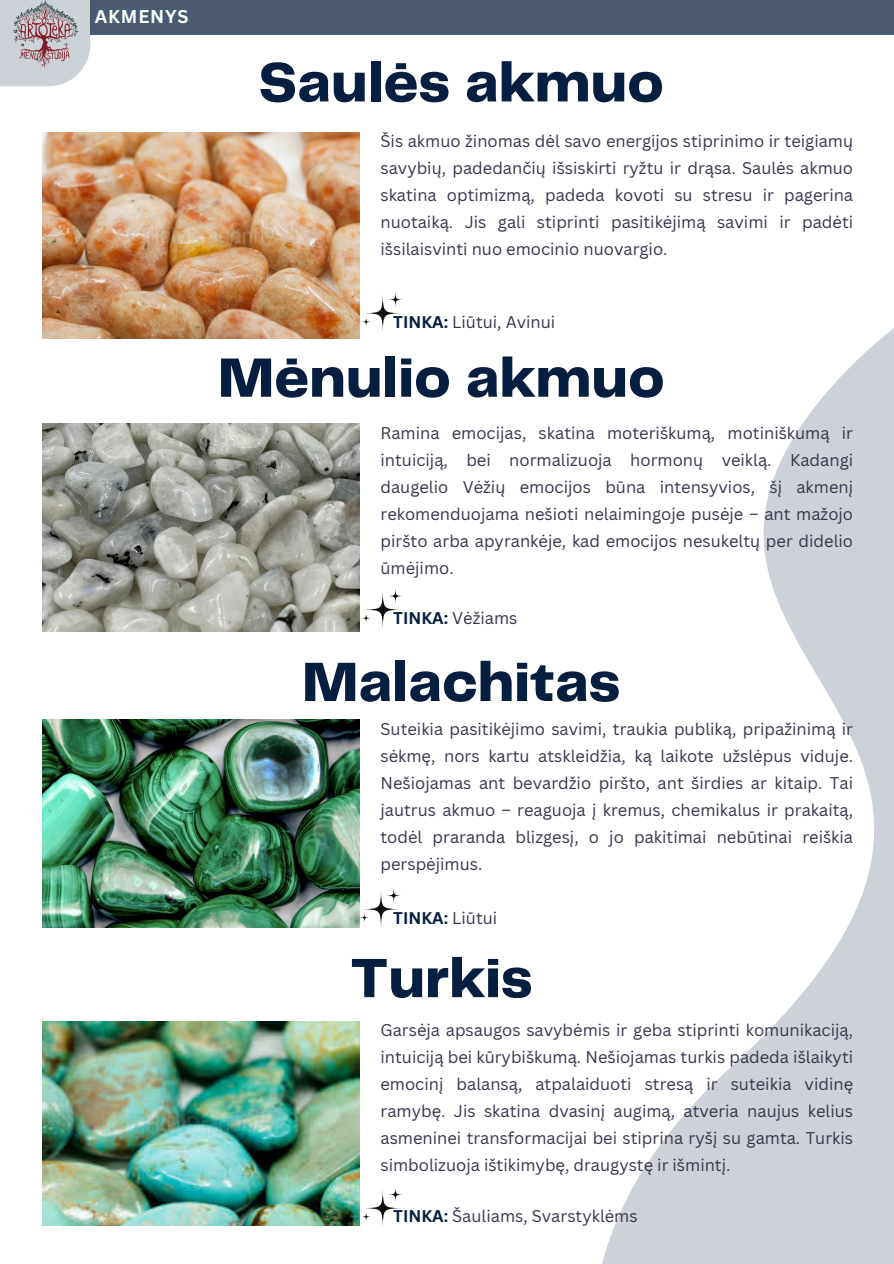
<style>
.page{position:relative;width:894px;height:1264px;background:#fff}
.page>*{position:absolute;margin:0;border:0;box-sizing:border-box;transform-origin:0 0}
.t1{font:800 57.45px "Telegraf";color:#061e3f}
.t2{font:700 18px "Canva Sans";letter-spacing:.05em;color:#fff}
.t3{font:16.5px/27px "Canva Sans";color:#39344b;text-align:justify}
.t4{font:700 16.5px "Canva Sans";color:#061e3f}
.s1{font-weight:700;color:#061e3f}
.s2{font-weight:400;color:#39344b}
</style>
<div class="page">
<svg style="left:602px;top:329px;width:291px;height:934px"></svg>
<img style="left:43px;top:132px;width:316px;height:206px">
<img style="left:43px;top:423px;width:316px;height:208px">
<img style="left:43px;top:720px;width:316px;height:207px">
<img style="left:43px;top:1021px;width:316px;height:204px">
<div style="left:90px;top:0;width:803px;height:34px;background:#495a72"></div>
<svg style="left:0;top:0;width:90px;height:86px;background:#d3d7dd"></svg>
<img style="left:8px;top:0;width:72px;height:70px">
<svg style="left:364px;top:294px;width:37px;height:38px"></svg>
<svg style="left:360px;top:316px;width:11px;height:11px"></svg>
<svg style="left:387px;top:291px;width:16px;height:17px"></svg>
<svg style="left:364px;top:591px;width:37px;height:37px"></svg>
<svg style="left:360px;top:613px;width:11px;height:10px"></svg>
<svg style="left:387px;top:588px;width:16px;height:16px"></svg>
<svg style="left:362px;top:890px;width:37px;height:37px"></svg>
<svg style="left:359px;top:912px;width:10px;height:11px"></svg>
<svg style="left:385px;top:887px;width:17px;height:16px"></svg>
<svg style="left:364px;top:1189px;width:37px;height:37px"></svg>
<svg style="left:360px;top:1211px;width:11px;height:11px"></svg>
<svg style="left:387px;top:1186px;width:16px;height:16px"></svg>
<p class="t2" style="left:95px;top:4px;width:95px">AKMENYS</p>
<p class="t1" style="left:258px;top:58px;width:407px">Saulės akmuo</p>
<h2 class="t3" style="left:380px;top:127px;width:474px">Šis akmuo žinomas dėl savo energijos stiprinimo ir teigiamų savybių, padedančių išsiskirti ryžtu ir drąsa. Saulės akmuo skatina optimizmą, padeda kovoti su stresu ir pagerina nuotaiką. Jis gali stiprinti pasitikėjimą savimi ir padėti išsilaisvinti nuo emocinio nuovargio.</h2>
<h1 class="t3" style="left:393px;top:308px;width:163px"><span class="s1">TINKA:</span> Liūtui, Avinui</h1>
<h1 class="t1" style="left:218px;top:353px;width:448px">Mėnulio akmuo</h1>
<p class="t3" style="left:380px;top:418px;width:474px">Ramina emocijas, skatina moteriškumą, motiniškumą ir intuiciją, bei normalizuoja hormonų veiklą. Kadangi daugelio Vėžių emocijos būna intensyvios, šį akmenį rekomenduojama nešioti nelaimingoje pusėje – ant mažojo piršto arba apyrankėje, kad emocijos nesukeltų per didelio ūmėjimo.</p>
<p class="t3" style="left:393px;top:604px;width:126px"><span class="s1">TINKA:</span> Vėžiams</p>
<p class="t1" style="left:302px;top:657px;width:319px">Malachitas</p>
<p class="t3" style="left:380px;top:715px;width:474px">Suteikia pasitikėjimo savimi, traukia publiką, pripažinimą ir sėkmę, nors kartu atskleidžia, ką laikote užslėpus viduje.<br>Nešiojamas ant bevardžio piršto, ant širdies ar kitaip. Tai jautrus akmuo – reaguoja į kremus, chemikalus ir prakaitą, todėl praranda blizgesį, o jo pakitimai nebūtinai reiškia perspėjimus.</p>
<p class="t4" style="left:393px;top:906px;width:105px">TINKA: <span class="s2">Liūtui</span></p>
<p class="t1" style="left:350px;top:953px;width:184px">Turkis</p>
<p class="t3" style="left:380px;top:1016px;width:474px">Garsėja apsaugos savybėmis ir geba stiprinti komunikaciją, intuiciją bei kūrybiškumą. Nešiojamas turkis padeda išlaikyti emocinį balansą, atpalaiduoti stresą ir suteikia vidinę ramybę. Jis skatina dvasinį augimą, atveria naujus kelius asmeninei transformacijai bei stiprina ryšį su gamta. Turkis simbolizuoja ištikimybę, draugystę ir išmintį.</p>
<p class="t3" style="left:393px;top:1201px;width:246px"><span class="s1">TINKA:</span> Šauliams, Svarstyklėms</p>
</div>
